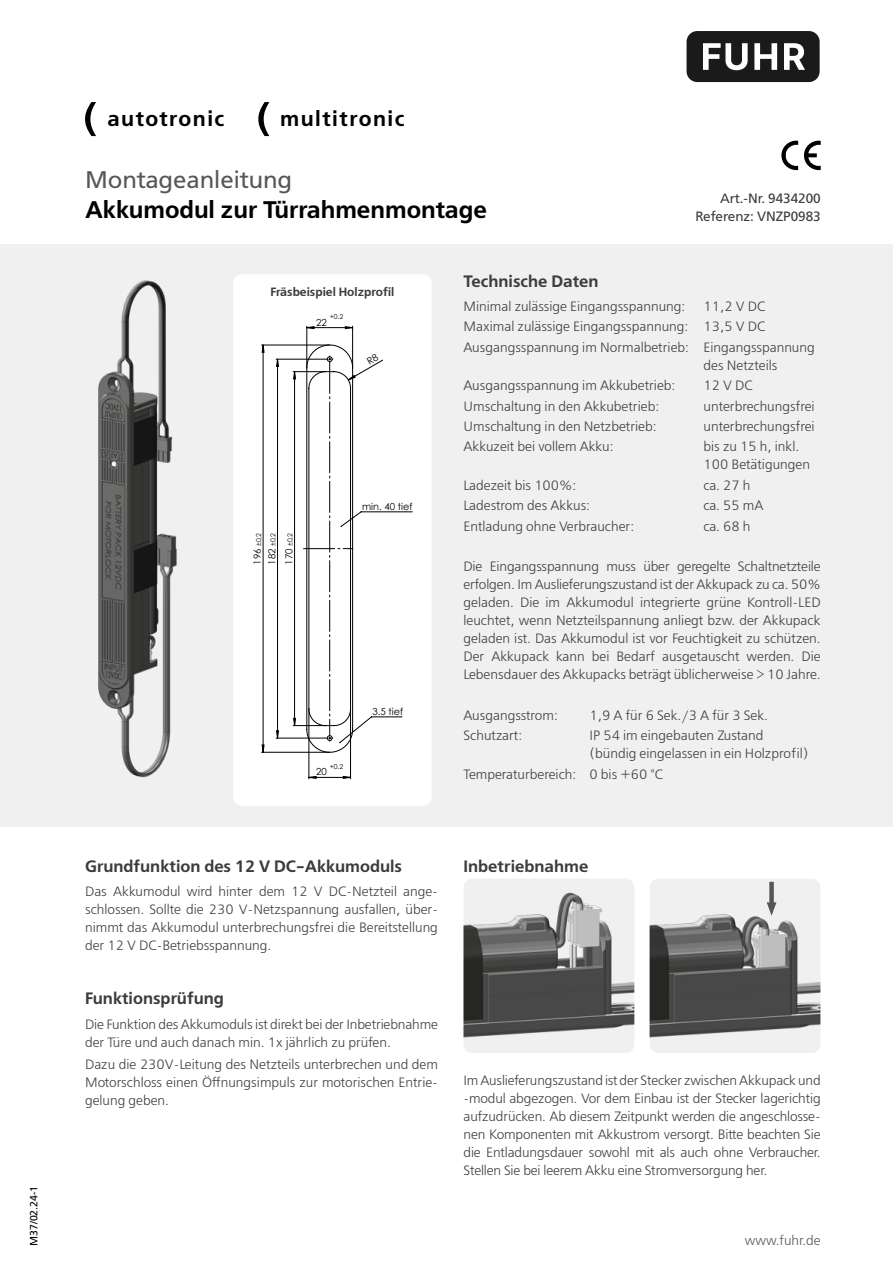
<style>
.page{position:relative;width:893px;height:1263px;background:#fff}
.page>*{position:absolute;margin:0;border:0;box-sizing:border-box;transform-origin:0 0}
.t1{font:600 24px "Free Set";color:#000}
.t2{font:24px "Free Set";color:#575756}
.t3{font:600 21.3px "Free Set";letter-spacing:.07em;color:#010202}
.t4{font:600 16.5px "Free Set";color:#3c3c3b}
.t5{font:300 13.5px/18px "Free Set";color:#3c3c3b;text-align:justify}
.t6{font:13.5px/18px "Free Set";color:#3c3c3b;text-align:right}
.t7{font:300 13.5px "Free Set";color:#575756}
.t8{font:600 12px "Free Set";color:#3c3c3b}
.t9{font:10.5px "Free Set";color:#000}
.t10{font:9.75px "Century Gothic";color:#000}
.t11{font:6.75px "Century Gothic";color:#000}
.s1{font-size:9.75px}
</style>
<div class="page">
<div style="left:0;top:244px;width:893px;height:583px;background:#f0f0f0"></div>
<div style="left:233px;top:274px;width:199px;height:532px;background:#fff;border-radius:9px"></div>
<img style="left:98px;top:280px;width:79px;height:498px">
<img style="left:463px;top:879px;width:171px;height:174px">
<img style="left:650px;top:879px;width:170px;height:174px">
<div style="left:769px;top:882px;width:5px;height:24px;background:#575756"></div>
<svg style="left:767px;top:902px;width:9px;height:14px"></svg>
<hr style="left:293px;top:725px;width:33px;height:1px;background:#000">
<hr style="left:293px;top:371px;width:33px;height:1px;background:#000">
<hr style="left:276px;top:738px;width:50px;height:1px;background:#000">
<hr style="left:276px;top:359px;width:50px;height:1px;background:#000">
<hr style="left:262px;top:752px;width:68px;height:1px;background:#000">
<hr style="left:262px;top:345px;width:68px;height:1px;background:#000">
<svg style="left:262px;top:345px;width:34px;height:408px"></svg>
<svg style="left:781px;top:141px;width:17px;height:29px"></svg>
<svg style="left:804px;top:141px;width:17px;height:29px"></svg>
<div style="left:686px;top:31px;width:134px;height:51px;background:#1a1a1a;border-radius:11px"></div>
<svg style="left:703px;top:43px;width:102px;height:27px"></svg>
<svg style="left:85px;top:102px;width:11px;height:34px"></svg>
<svg style="left:258px;top:102px;width:11px;height:34px"></svg>
<svg style="left:303px;top:326px;width:110px;height:453px"></svg>
<p class="t9" style="left:28px;top:1246px;width:62px;rotate:-90deg">M37/02.24-1</p>
<h2 class="t3" style="left:107px;top:105px;width:119px">autotronic</h2>
<h2 class="t3" style="left:280px;top:105px;width:126px">multitronic</h2>
<h1 class="t2" style="left:85px;top:166px;width:209px">Montageanleitung</h1>
<h1 class="t1" style="left:85px;top:195px;width:403px">Akkumodul zur Türrahmenmontage</h1>
<p class="t6" style="left:695px;top:189px;width:127px">Art.-Nr. 9434200<br>Referenz: VNZP0983</p>
<p class="t8" style="left:270px;top:285px;width:125px">Fräsbeispiel Holzprofil</p>
<p class="t11" style="left:330px;top:312px;width:15px">+0.2</p>
<p class="t10" style="left:316px;top:315px;width:12px">22</p>
<p class="t11" style="left:268px;top:565px;width:33px;rotate:-90deg"><span class="s1">182</span> ±0,2</p>
<p class="t11" style="left:254px;top:565px;width:33px;rotate:-90deg"><span class="s1">196</span> ±0,2</p>
<p class="t11" style="left:285px;top:565px;width:33px;rotate:-90deg"><span class="s1">170</span> ±0,2</p>
<p class="t10" style="left:362px;top:499px;width:52px">min. 40 tief</p>
<p class="t11" style="left:330px;top:762px;width:15px">+0.2</p>
<p class="t10" style="left:316px;top:765px;width:12px">20</p>
<p class="t10" style="left:372px;top:704px;width:32px">3.5 tief</p>
<p class="t4" style="left:463px;top:271px;width:136px">Technische Daten</p>
<p class="t5" style="left:463px;top:298px;width:223px">Minimal zulässige Eingangsspannung:</p>
<p class="t5" style="left:463px;top:296px;width:353px;line-height:20.4px;text-align:left;text-indent:240px">11,2 V DC<br>Maximal zulässige Eingangsspannung: 13,5 V DC<br>Ausgangsspannung im Normalbetrieb: Eingangsspannung</p>
<p class="t5" style="left:703px;top:356px;width:75px">des Netzteils</p>
<p class="t5" style="left:463px;top:377px;width:213px">Ausgangsspannung im Akkubetrieb:</p>
<p class="t5" style="left:703px;top:377px;width:51px">12 V DC</p>
<p class="t5" style="left:463px;top:397px;width:197px">Umschaltung in den Akkubetrieb:</p>
<p class="t5" style="left:703px;top:397px;width:113px">unterbrechungsfrei</p>
<p class="t5" style="left:463px;top:418px;width:195px">Umschaltung in den Netzbetrieb:</p>
<p class="t5" style="left:703px;top:418px;width:113px">unterbrechungsfrei</p>
<p class="t5" style="left:463px;top:438px;width:152px">Akkuzeit bei vollem Akku:</p>
<p class="t5" style="left:703px;top:438px;width:108px">bis zu 15 h, inkl.<br>100 Betätigungen</p>
<p class="t5" style="left:463px;top:476px;width:114px">Ladezeit bis 100%:</p>
<p class="t5" style="left:703px;top:476px;width:48px">ca. 27 h</p>
<p class="t5" style="left:463px;top:497px;width:128px">Ladestrom des Akkus:</p>
<p class="t5" style="left:703px;top:497px;width:61px">ca. 55 mA</p>
<p class="t5" style="left:463px;top:517px;width:172px">Entladung ohne Verbraucher:</p>
<p class="t5" style="left:703px;top:517px;width:48px">ca. 68 h</p>
<p class="t5" style="left:463px;top:558px;width:359px">Die Eingangsspannung muss über geregelte Schaltnetzteile erfolgen. Im Auslieferungszustand ist der Akkupack zu ca. 50% geladen. Die im Akkumodul integrierte grüne Kontroll-LED leuchtet, wenn Netzteilspannung anliegt bzw. der Akkupack geladen ist. Das Akkumodul ist vor Feuchtigkeit zu schützen.<br>Der Akkupack kann bei Bedarf ausgetauscht werden. Die Lebensdauer des Akkupacks beträgt üblicherweise &gt; 10 Jahre.</p>
<p class="t5" style="left:463px;top:707px;width:96px">Ausgangsstrom:</p>
<p class="t5" style="left:589px;top:707px;width:180px">1,9 A für 6 Sek./3 A für 3 Sek.</p>
<p class="t5" style="left:463px;top:727px;width:60px">Schutzart:</p>
<p class="t5" style="left:589px;top:727px;width:221px">IP 54 im eingebauten Zustand (bündig eingelassen in ein Holzprofil)</p>
<p class="t5" style="left:463px;top:765px;width:201px">Temperaturbereich: 0 bis +60 °C</p>
<p class="t4" style="left:85px;top:856px;width:318px">Grundfunktion des 12 V DC-Akkumoduls</p>
<p class="t5" style="left:85px;top:883px;width:354px">Das Akkumodul wird hinter dem 12 V DC-Netzteil ange&shy;schlossen. Sollte die 230 V-Netzspannung ausfallen, über&shy;nimmt das Akkumodul unterbrechungsfrei die Bereitstellung der 12 V DC-Betriebsspannung.</p>
<p class="t4" style="left:85px;top:989px;width:140px">Funktionsprüfung</p>
<p class="t5" style="left:85px;top:1015px;width:354px">Die Funktion des Akkumoduls ist direkt bei der Inbetriebnahme der Türe und auch danach min. 1x jährlich zu prüfen.</p>
<p class="t5" style="left:85px;top:1055px;width:354px">Dazu die 230V-Leitung des Netzteils unterbrechen und dem Motorschloss einen Öffnungsimpuls zur motorischen Entrie&shy;gelung geben.</p>
<p class="t4" style="left:463px;top:856px;width:126px">Inbetriebnahme</p>
<p class="t5" style="left:463px;top:1071px;width:359px">Im Auslieferungszustand ist der Stecker zwischen Akkupack und -modul abgezogen. Vor dem Einbau ist der Stecker lagerichtig aufzudrücken. Ab diesem Zeitpunkt werden die angeschlosse&shy;nen Komponenten mit Akkustrom versorgt. Bitte beachten Sie die Entladungsdauer sowohl mit als auch ohne Verbraucher.<br>Stellen Sie bei leerem Akku eine Stromversorgung her.</p>
<p class="t7" style="left:745px;top:1233px;width:78px">www.fuhr.de</p>
</div>
